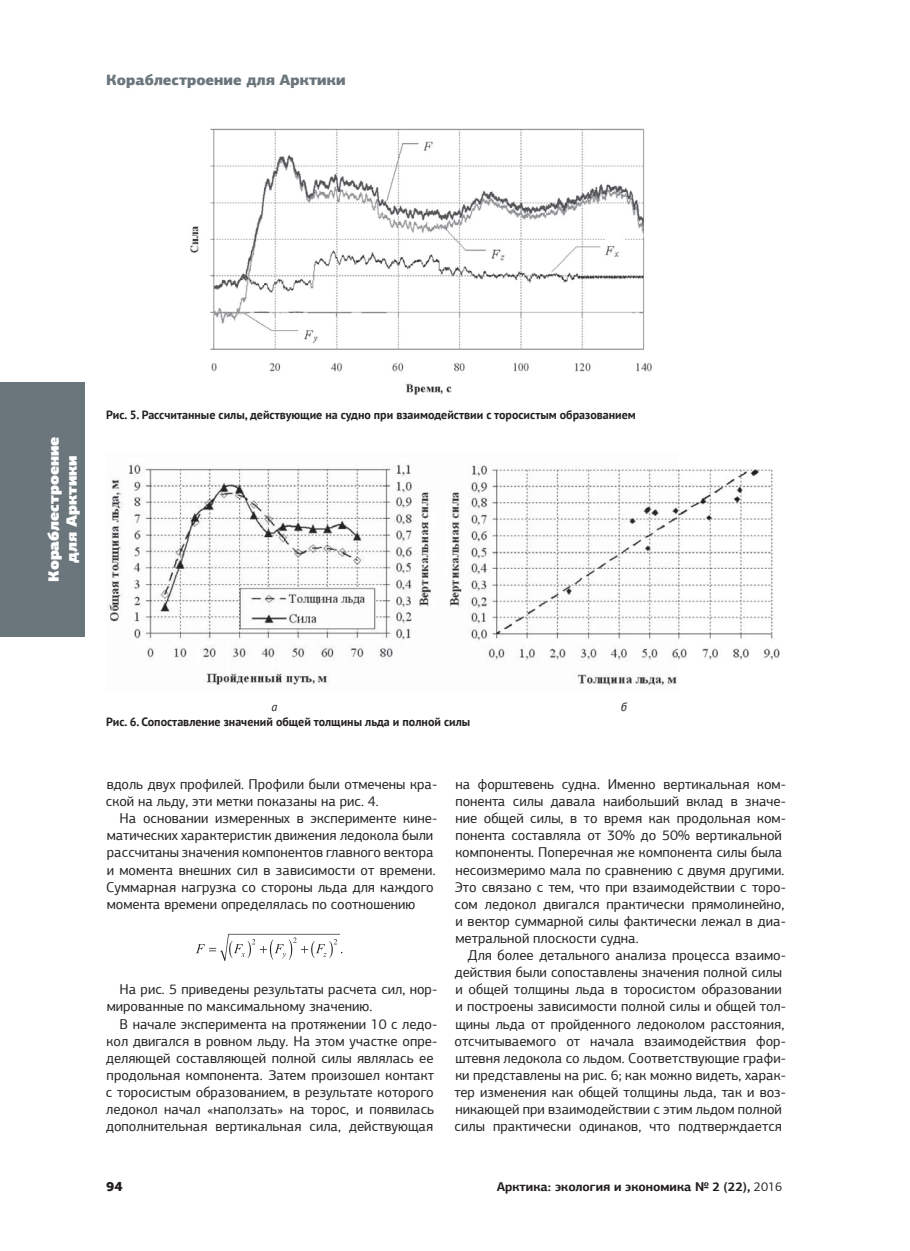
<style>
.page{position:relative;width:910px;height:1251px;background:#fff}
.page>*{position:absolute;margin:0;border:0;box-sizing:border-box;transform-origin:0 0}
.t1{font:900 15px/18px "PF Agora Sans Pro";color:#fff;text-align:center}
.t2{font:900 15px "PF Agora Sans Pro";color:#6a757c}
.t3{font:14.25px/17.1px "PF Agora Sans Pro";color:#231f20}
.t4{font:900 13.5px "PF Agora Sans Pro";color:#231f20}
.t5{font:700 12.75px "PF Agora Sans Pro";color:#231f20}
.t6{font:700 12px "PT Sans";color:#231f20}
.t7{font:italic 12px "PT Sans";color:#231f20}
.s1{font-weight:400}
</style>
<div class="page">
<div style="left:0;top:382px;width:85px;height:254px;background:#6a757c"></div>
<svg style="left:196px;top:933px;width:146px;height:27px"></svg>
<img style="left:190px;top:128px;width:462px;height:267px">
<img style="left:108px;top:464px;width:672px;height:222px">
<p class="t2" style="left:106px;top:74px;width:241px">Кораблестроение для Арктики</p>
<p class="t1" style="left:46px;top:581px;width:147px;rotate:-90deg">Кораблестроение для Арктики</p>
<p class="t6" style="left:106px;top:406px;width:531px">Рис. 5. Рассчитанные силы, действующие на судно при взаимодействии с торосистым образованием</p>
<p class="t7" style="left:271px;top:699px;width:7px">а</p>
<p class="t7" style="left:621px;top:699px;width:7px">б</p>
<p class="t6" style="left:106px;top:713px;width:366px">Рис. 6. Сопоставление значений общей толщины льда и полной силы</p>
<p class="t3" style="left:106px;top:776px;width:333px">вдоль двух профилей. Профили были отмечены кра&shy;ской на льду, эти метки показаны на рис. 4.</p>
<p class="t3" style="left:106px;top:811px;width:333px;text-indent:14px">На основании измеренных в эксперименте кине&shy;матических характеристик движения ледокола были рассчитаны значения компонентов главного вектора и момента внешних сил в зависимости от времени.<br>Суммарная нагрузка со стороны льда для каждого момента времени определялась по соотношению</p>
<p class="t3" style="left:107px;top:982px;width:332px;text-indent:13px">На рис. 5 приведены результаты расчета сил, нор&shy;мированные по максимальному значению.</p>
<p class="t3" style="left:106px;top:1016px;width:333px;text-indent:14px">В начале эксперимента на протяжении 10 с ледо&shy;кол двигался в ровном льду. На этом участке опре&shy;деляющей составляющей полной силы являлась ее продольная компонента. Затем произошел контакт с торосистым образованием, в результате которого ледокол начал «наползать» на торос, и появилась дополнительная вертикальная сила, действующая</p>
<p class="t3" style="left:455px;top:776px;width:333px">на форштевень судна. Именно вертикальная ком&shy;понента силы давала наибольший вклад в значе&shy;ние общей силы, в то время как продольная ком&shy;понента составляла от 30% до 50% вертикальной компоненты. Поперечная же компонента силы была несоизмеримо мала по сравнению с двумя другими.<br>Это связано с тем, что при взаимодействии с торо&shy;сом ледокол двигался практически прямолинейно, и вектор суммарной силы фактически лежал в диа&shy;метральной плоскости судна.</p>
<p class="t3" style="left:454px;top:947px;width:333px;text-indent:13px">Для более детального анализа процесса взаимо&shy;действия были сопоставлены значения полной силы и общей толщины льда в торосистом образовании и построены зависимости полной силы и общей тол&shy;щины льда от пройденного ледоколом расстояния, отсчитываемого от начала взаимодействия фор&shy;штевня ледокола со льдом. Соответствующие графи&shy;ки представлены на рис. 6; как можно видеть, харак&shy;тер изменения как общей толщины льда, так и воз&shy;никающей при взаимодействии с этим льдом полной силы практически одинаков, что подтверждается</p>
<p class="t4" style="left:106px;top:1180px;width:18px">94</p>
<p class="t5" style="left:497px;top:1181px;width:287px">Арктика: экология и экономика № 2 (22), <span class="s1">2016</span></p>
</div>
